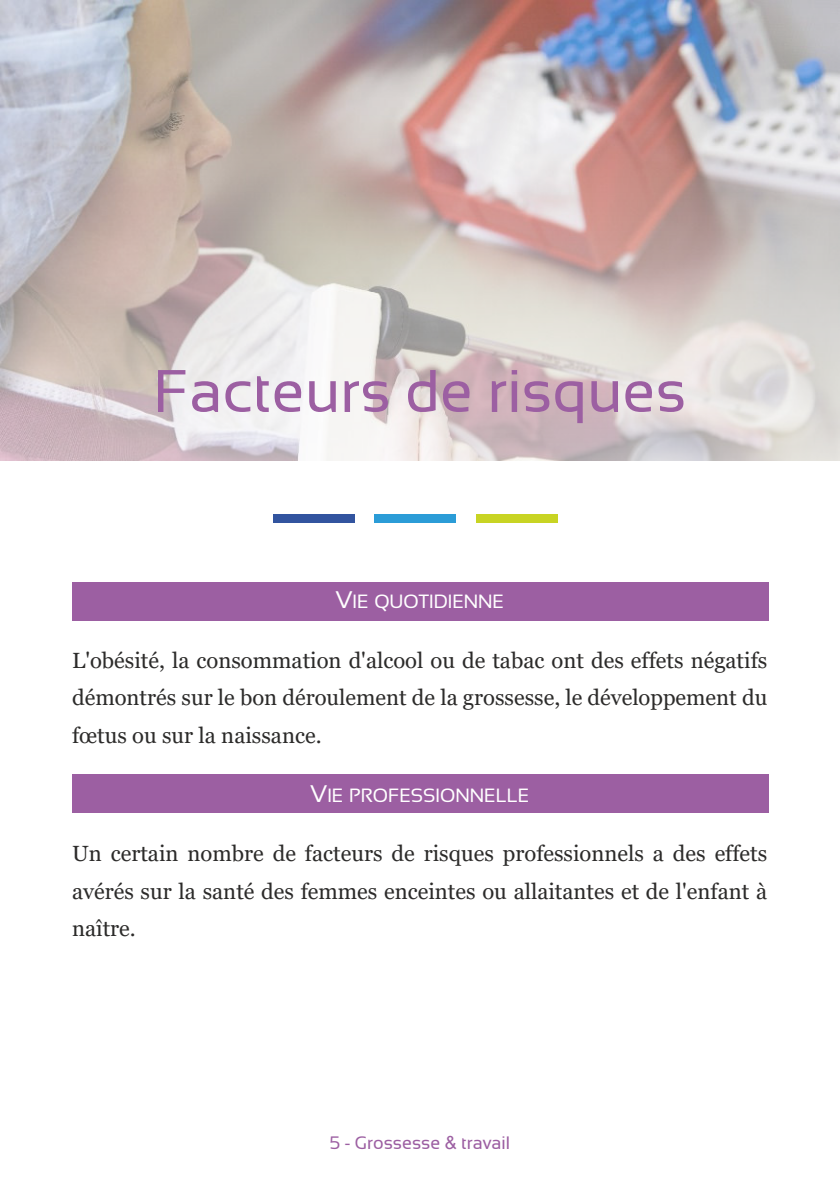
<style>
.page{position:relative;width:840px;height:1191px;background:#fff}
.page>*{position:absolute;margin:0;border:0;box-sizing:border-box;transform-origin:0 0}
.t1{font:60px "Sansation";color:#9c5fa2}
.t2{font:22px/37.4px "Georgia";color:#2c2b2a;text-align:justify}
.t3{font:19.2px "Sansation";color:#fff}
.t4{font:18px "Sansation";color:#9c5fa2}
.s1{font-size:24px}
.s2{font-family:"Arial"}
</style>
<div class="page">
<div style="left:72px;top:774px;width:696px;height:39px;background:#9c5fa2"></div>
<img style="left:0;top:0;width:839px;height:461px">
<div style="left:72px;top:582px;width:696px;height:38px;background:#9c5fa2"></div>
<svg style="left:476px;top:522px;width:82px;height:1px"></svg>
<svg style="left:374px;top:522px;width:82px;height:1px"></svg>
<div style="left:273px;top:514px;width:82px;height:8px;background:#32549f"></div>
<div style="left:374px;top:514px;width:82px;height:8px;background:#2b9cd7"></div>
<div style="left:476px;top:514px;width:82px;height:8px;background:#c8d423"></div>
<h1 class="t1" style="left:153px;top:358px;width:534px">Facteurs de risques</h1>
<p class="t3" style="left:335px;top:590px;width:170px"><span class="s1">V</span>IE QUOTIDIENNE</p>
<p class="t2" style="left:72px;top:643px;width:696px">L'obésité, la consommation d'alcool ou de tabac ont des effets négatifs démontrés sur le bon déroulement de la grossesse, le développement du fœtus ou sur la naissance.</p>
<p class="t3" style="left:310px;top:784px;width:221px"><span class="s1">V</span>IE PROFESSIONNELLE</p>
<p class="t2" style="left:72px;top:836px;width:696px">Un certain nombre de facteurs de risques professionnels a des effets avérés sur la santé des femmes enceintes ou allaitantes et de l'enfant à naître.</p>
<p class="t4" style="left:330px;top:1133px;width:181px">5 - Grossesse <span class="s2">&amp;</span> travail</p>
</div>
